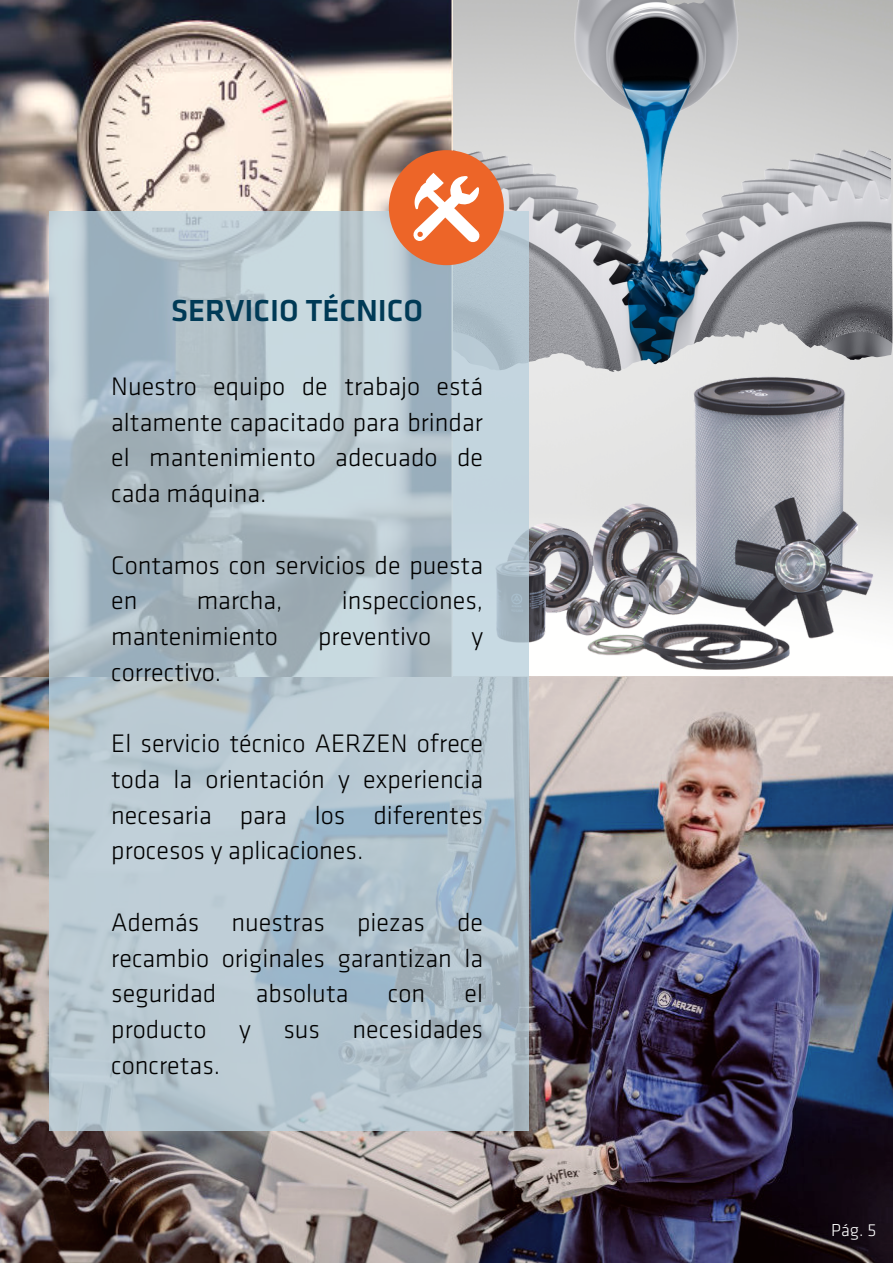
<style>
.page{position:relative;width:893px;height:1264px;background:#fff}
.page>*{position:absolute;margin:0;border:0;box-sizing:border-box;transform-origin:0 0}
.t1{font:500 31.5px "Klavika";color:#003a56}
.t2{font:300 26.25px/35.7px "Klavika";color:#000;text-align:justify}
.t3{font:300 18px "Klavika";color:#fff}
</style>
<div class="page">
<img style="left:452px;top:0;width:440px;height:352px">
<img style="left:0;top:676px;width:892px;height:586px">
<img style="left:529px;top:0;width:363px;height:326px">
<img style="left:0;top:0;width:452px;height:676px">
<img style="left:529px;top:352px;width:363px;height:331px">
<svg style="left:49px;top:211px;width:480px;height:919px;background:#b3c4cd"></svg>
<div style="left:389px;top:150px;width:115px;height:115px;background:#ed6528;border-radius:50%"></div>
<svg style="left:413px;top:173px;width:67px;height:69px"></svg>
<p class="t1" style="left:171px;top:292px;width:253px">SERVICIO TÉCNICO</p>
<p class="t2" style="left:111px;top:369px;width:373px">Nuestro equipo de trabajo está altamente capacitado para brindar el mantenimiento adecuado de cada máquina.</p>
<p class="t2" style="left:111px;top:548px;width:373px">Contamos con servicios de puesta en</p>
<p class="t2" style="left:197px;top:583px;width:87px">marcha,</p>
<p class="t2" style="left:342px;top:583px;width:143px">inspecciones,</p>
<p class="t2" style="left:111px;top:619px;width:168px">mantenimiento</p>
<p class="t2" style="left:318px;top:619px;width:114px">preventivo</p>
<p class="t2" style="left:471px;top:619px;width:13px">y</p>
<p class="t2" style="left:111px;top:655px;width:112px">correctivo.</p>
<p class="t2" style="left:111px;top:726px;width:373px">El servicio técnico AERZEN ofrece toda la orientación y experiencia necesaria para los diferentes procesos y aplicaciones.</p>
<p class="t2" style="left:111px;top:905px;width:373px">Además nuestras piezas de recambio originales garantizan la seguridad</p>
<p class="t2" style="left:111px;top:976px;width:373px;text-indent:353px">el producto y sus necesidades concretas.</p>
<p class="t2" style="left:256px;top:976px;width:94px">absoluta</p>
<p class="t2" style="left:388px;top:976px;width:39px">con</p>
<p class="t3" style="left:831px;top:1219px;width:46px">Pág. 5</p>
</div>
